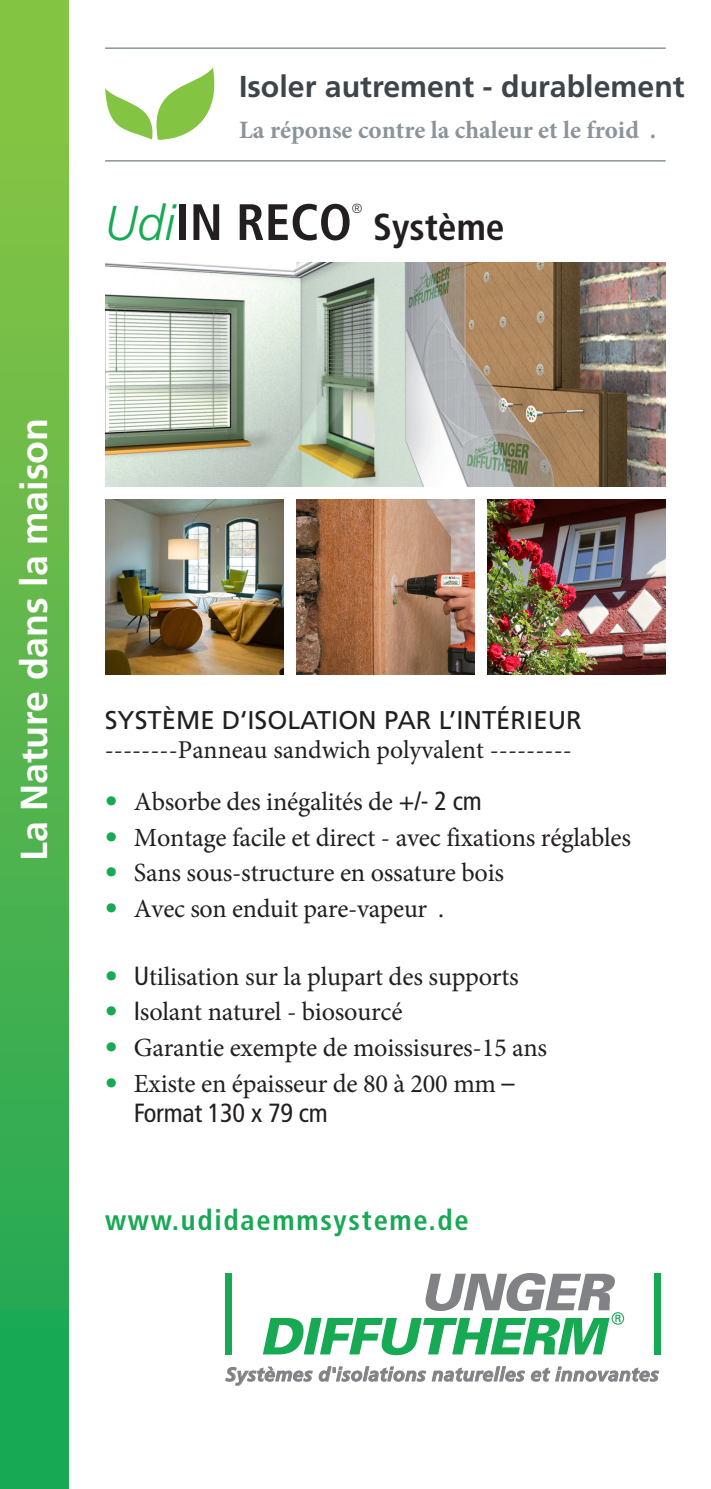
<style>
.page{position:relative;width:711px;height:1489px;background:#fff}
.page>*{position:absolute;margin:0;border:0;box-sizing:border-box;transform-origin:0 0}
.t1{font:700 condensed 51.12px "Frutiger";color:#231f20}
.Fließtext{font:700 37.5px "Frutiger";color:#fff}
.t2{font:700 condensed 37.5px "Frutiger";color:#231f20}
.Fließtext-2{font:700 30.25px "Frutiger";color:#3d454a}
.t3{font:700 condensed 28.5px "Frutiger";letter-spacing:.06em;color:#18a954}
.t4{font:26.25px/30px "Minion Pro";letter-spacing:-.01em;color:#231f20}
.t5{font:25.65px/29.5px "Minion Pro";color:#231f20}
.Fließtext-3{font:700 25px "Minion Pro";color:#8b949b}
.t6{font:italic 700 19.12px "Frutiger";letter-spacing:.02em;color:#808285}
.t7{font:300 condensed 13.35px "Frutiger";color:#231f20}
.s1{font-weight:300;font-style:italic;font-stretch:normal;font-size:48.9px;color:#18a954}
.s2{font-family:"Frutiger"}
.s3{font-family:"Frutiger";font-stretch:condensed;color:#18a954}
.s4{font-family:"Frutiger";font-stretch:condensed}
</style>
<div class="page">
<div style="left:0;top:0;width:69px;height:1489px;background:linear-gradient(to bottom,#91c643,#17a656)"></div>
<img style="left:105px;top:263px;width:560px;height:223px">
<div style="left:653px;top:1273px;width:6px;height:81px;background:#18a954"></div>
<div style="left:226px;top:1273px;width:6px;height:81px;background:#18a954"></div>
<svg style="left:262px;top:1273px;width:361px;height:82px"></svg>
<svg style="left:225px;top:1367px;width:87px;height:19px"></svg>
<svg style="left:318px;top:1366px;width:206px;height:16px"></svg>
<svg style="left:530px;top:1366px;width:128px;height:16px"></svg>
<img style="left:296px;top:500px;width:178px;height:175px">
<img style="left:487px;top:500px;width:178px;height:175px">
<img style="left:105px;top:500px;width:178px;height:175px">
<svg style="left:105px;top:68px;width:109px;height:72px"></svg>
<hr style="left:105px;top:47px;width:560px;height:2px;background:#8b949b">
<hr style="left:105px;top:160px;width:560px;height:2px;background:#8b949b">
<p class="Fließtext-2" style="left:239px;top:69px;width:446px">Isoler autrement - durablement</p>
<p class="Fließtext-3" style="left:239px;top:112px;width:418px">La réponse contre la chaleur et le froid .</p>
<p class="t1" style="left:105px;top:192px;width:248px"><span class="s1">Udi</span>IN RECO</p>
<p class="t7" style="left:351px;top:201px;width:12px">®</p>
<p class="t2" style="left:373px;top:205px;width:133px">Système</p>
<p class="Fließtext" style="left:12px;top:861px;width:445px;rotate:-90deg">La Nature dans la maison</p>
<p class="t5" style="left:105px;top:706px;width:478px"><span class="s2">SYSTÈME D‘ISOLATION PAR L’INTÉRIEUR </span>--------Panneau sandwich polyvalent ---------</p>
<p class="t4" style="left:105px;top:787px;width:378px"><span class="s3">•</span> Absorbe des inégalités de <span class="s4">+/- 2 cm</span></p>
<p class="t4" style="left:105px;top:822px;width:527px"><span class="s3">•</span> Montage facile et direct - avec fixations réglables</p>
<p class="t4" style="left:105px;top:858px;width:400px"><span class="s3">•</span> Sans sous-structure en ossature bois</p>
<p class="t4" style="left:105px;top:894px;width:340px"><span class="s3">•</span> Avec son enduit pare-vapeur .</p>
<p class="t4" style="left:105px;top:961px;width:415px"><span class="s3">•</span> <span class="s4">U</span>tilisation sur la plupart des supports</p>
<p class="t4" style="left:105px;top:997px;width:299px"><span class="s3">•</span> <span class="s4">I</span>solant naturel - biosourcé</p>
<p class="t4" style="left:105px;top:1033px;width:443px"><span class="s3">•</span> Garantie exempte de moissisures-15 ans</p>
<p class="t4" style="left:134px;top:1068px;width:382px;text-indent:-29px"><span class="s3">•</span> Existe en épaisseur de 80 à 200 mm <span class="s4">–<br>Format 130 x 79 cm</span></p>
<p class="t3" style="left:105px;top:1203px;width:365px">www.udidaemmsysteme.de</p>
<p class="t6" style="left:225px;top:1363px;width:434px">Systèmes d'isolations naturelles et innovantes</p>
</div>
